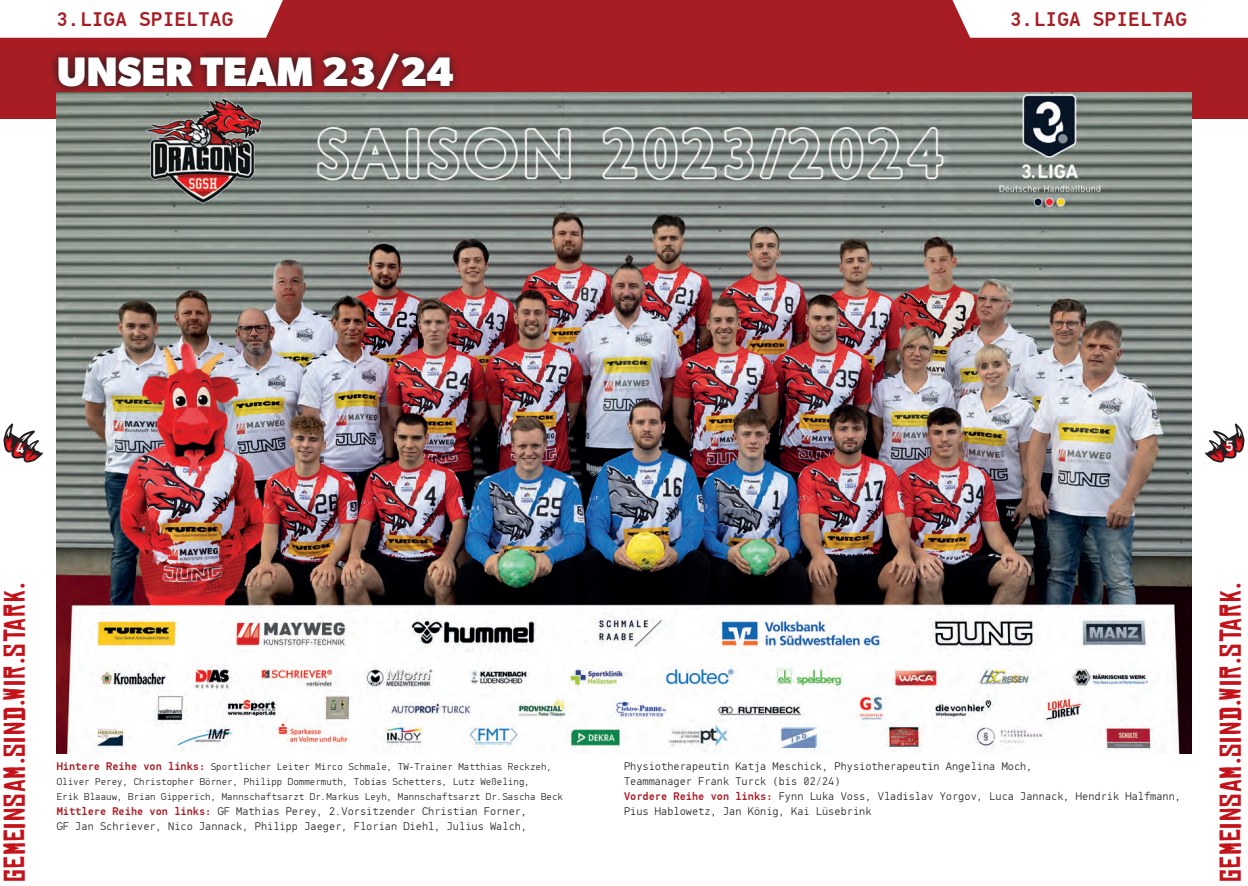
<style>
.page{position:relative;width:1248px;height:886px;background:#fff}
.page>*{position:absolute;margin:0;border:0;box-sizing:border-box;transform-origin:0 0}
.t1{font:700 41.25px "Gibson";color:#fff}
.t2{font:28.75px "Chinese Rocks Rg";letter-spacing:.04em;color:#c4121a}
.t3{font:500 20px "PF Din Mono";letter-spacing:.04em;color:#a81d24}
.t4{font:500 15px "PF Din Mono";color:#fff}
.t5{font:300 11.25px/15px "PF Din Mono";color:#231f20}
.t6{font:300 10px/15px "PF Din Mono";color:#231f20}
.s1{font-weight:500;font-size:11.25px;color:#a81d24}
.s2{font-weight:500;color:#a81d24}
</style>
<div class="page">
<svg style="left:4px;top:423px;width:39px;height:39px"></svg>
<div style="left:0;top:0;width:1247px;height:118px;background:#a81d24"></div>
<svg style="left:51px;top:49px;width:407px;height:49px"></svg>
<svg style="left:1205px;top:423px;width:39px;height:39px"></svg>
<img style="left:57px;top:92px;width:1134px;height:661px">
<div style="left:0;top:0;width:283px;height:38px;background:#fff"></div>
<div style="left:952px;top:0;width:295px;height:38px;background:#fff"></div>
<h3 class="t3" style="left:57px;top:2px;width:178px">3.LIGA SPIELTAG</h3>
<h3 class="t3" style="left:1010px;top:2px;width:178px">3.LIGA SPIELTAG</h3>
<h1 class="t1" style="left:57px;top:47px;width:398px">UNSER TEAM 23/24</h1>
<h3 class="t4" style="left:16px;top:435px;width:10px">4</h3>
<h2 class="t2" style="left:-1px;top:882px;width:301px;rotate:-90deg">gemeinsam.sind.wir.stark.</h2>
<p class="t6" style="left:57px;top:758px;width:507px"><span class="s1">Hintere Reihe von links:</span> Sportlicher Leiter Mirco Schmale, TW-Trainer Matthias Reckzeh,<br>Oliver Perey, Christopher Börner, Philipp Dommermuth, Tobias Schetters, Lutz Weßeling,<br>Erik Blaauw, Brian Gipperich, Mannschaftsarzt Dr.Markus Leyh, Mannschaftsarzt Dr.Sascha Beck</p>
<p class="t5" style="left:57px;top:803px;width:472px"><span class="s2">Mittlere Reihe von links:</span> GF Mathias Perey, 2.Vorsitzender Christian Forner,<br>GF Jan Schriever, Nico Jannack, Philipp Jaeger, Florian Diehl, Julius Walch,</p>
<h3 class="t4" style="left:1225px;top:433px;width:10px">5</h3>
<p class="t5" style="left:624px;top:758px;width:558px">Physiotherapeutin Katja Meschick, Physiotherapeutin Angelina Moch,<br>Teammanager Frank Turck (bis 02/24)<br><span class="s2">Vordere Reihe von links:</span> Fynn Luka Voss, Vladislav Yorgov, Luca Jannack, Hendrik Halfmann, Pius Hablowetz, Jan König, Kai Lüsebrink</p>
<h2 class="t2" style="left:1215px;top:882px;width:301px;rotate:-90deg">gemeinsam.sind.wir.stark.</h2>
</div>
